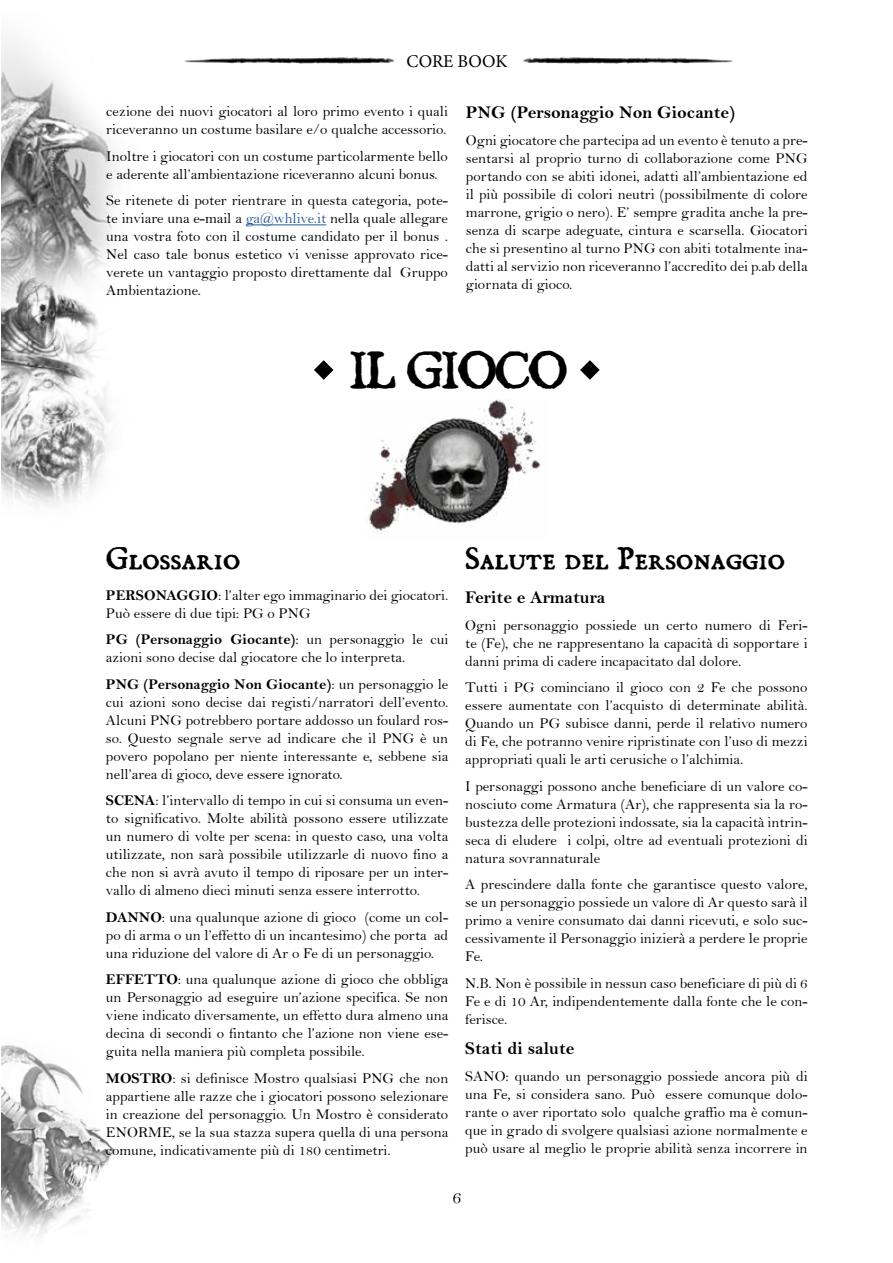
<style>
.page{position:relative;width:893px;height:1263px;background:#fff}
.page>*{position:absolute;margin:0;border:0;box-sizing:border-box;transform-origin:0 0}
.t1{font:45px "Dominican";color:#000}
.t2{font:27px "Dominican Small Caps";color:#000}
.t3{font:18px "Bell MT Bold";color:#000}
.t4{font:18px "Minion Pro";letter-spacing:.005em;color:#000}
.t5{font:18px "Bell";color:#000}
.t6{font:15px/18px "Bell";color:#000;text-align:justify}
.t7{font:15px "Bell MT Bold";color:#000}
.s1{color:#265a9b}
.s2{font-family:"Bell MT Bold"}
.s3{font-family:"Bell"}
</style>
<div class="page">
<img style="left:1px;top:40px;width:498px;height:1196px">
<img style="left:183px;top:54px;width:213px;height:11px">
<img style="left:523px;top:57px;width:210px;height:7px">
<hr style="left:246px;top:224px;width:80px;height:1px;background:#265a9b">
<img style="left:365px;top:400px;width:178px;height:140px">
<svg style="left:313px;top:359px;width:22px;height:22px"></svg>
<svg style="left:580px;top:360px;width:20px;height:20px"></svg>
<p class="t4" style="left:407px;top:50px;width:102px">CORE BOOK</p>
<p class="t6" style="left:106px;top:104px;width:343px">cezione dei nuovi giocatori al loro primo evento i quali riceveranno un costume basilare e/o qualche accessorio.</p>
<p class="t6" style="left:106px;top:149px;width:343px">Inoltre i giocatori con un costume particolarmente bello e aderente all’ambientazione riceveranno alcuni bonus.</p>
<p class="t6" style="left:106px;top:193px;width:343px">Se ritenete di poter rientrare in questa categoria, pote&shy;te inviare una e-mail a <span class="s1">ga@whlive.it</span> nella quale allegare una vostra foto con il costume candidato per il bonus .<br>Nel caso tale bonus estetico vi venisse approvato rice&shy;verete un vantaggio proposto direttamente dal Gruppo Ambientazione.</p>
<p class="t3" style="left:466px;top:106px;width:271px">PNG (Personaggio Non Giocante)</p>
<p class="t6" style="left:466px;top:133px;width:343px">Ogni giocatore che partecipa ad un evento è tenuto a pre&shy;sentarsi al proprio turno di collaborazione come PNG portando con se abiti idonei, adatti all’ambientazione ed il più possibile di colori neutri (possibilmente di colore marrone, grigio o nero). E’ sempre gradita anche la pre&shy;senza di scarpe adeguate, cintura e scarsella. Giocatori che si presentino al turno PNG con abiti totalmente ina&shy;datti al servizio non riceveranno l’accredito dei p.ab della giornata di gioco.</p>
<h1 class="t1" style="left:350px;top:347px;width:218px">IL GIOCO</h1>
<h2 class="t2" style="left:106px;top:547px;width:135px">Glossario</h2>
<p class="t6" style="left:106px;top:587px;width:344px"><span class="s2">PERSONAGGIO</span>: l’alter ego immaginario dei giocatori.<br>Può essere di due tipi: PG o PNG</p>
<p class="t7" style="left:106px;top:634px;width:344px">PG (Personaggio Giocante)<span class="s3">: un personaggio le cui</span></p>
<p class="t6" style="left:106px;top:650px;width:301px">azioni sono decise dal giocatore che lo interpreta.</p>
<p class="t7" style="left:106px;top:679px;width:344px">PNG (Personaggio Non Giocante)<span class="s3">: un personaggio le</span></p>
<p class="t6" style="left:106px;top:694px;width:344px">cui azioni sono decise dai registi/narratori dell’evento.<br>Alcuni PNG potrebbero portare addosso un foulard ros&shy;so. Questo segnale serve ad indicare che il PNG è un povero popolano per niente interessante e, sebbene sia nell’area di gioco, deve essere ignorato.</p>
<p class="t6" style="left:106px;top:793px;width:344px"><span class="s2">SCENA</span>: l’intervallo di tempo in cui si consuma un even&shy;to significativo. Molte abilità possono essere utilizzate un numero di volte per scena: in questo caso, una volta utilizzate, non sarà possibile utilizzarle di nuovo fino a che non si avrà avuto il tempo di riposare per un inter&shy;vallo di almeno dieci minuti senza essere interrotto.</p>
<p class="t6" style="left:106px;top:909px;width:344px"><span class="s2">DANNO</span>: una qualunque azione di gioco (come un col&shy;po di arma o un l’effetto di un incantesimo) che porta ad una riduzione del valore di Ar o Fe di un personaggio.</p>
<p class="t6" style="left:106px;top:972px;width:344px"><span class="s2">EFFETTO</span>: una qualunque azione di gioco che obbliga un Personaggio ad eseguire un’azione specifica. Se non viene indicato diversamente, un effetto dura almeno una decina di secondi o fintanto che l’azione non viene ese&shy;guita nella maniera più completa possibile.</p>
<p class="t6" style="left:106px;top:1071px;width:344px"><span class="s2">MOSTRO</span>: si definisce Mostro qualsiasi PNG che non appartiene alle razze che i giocatori possono selezionare in creazione del personaggio. Un Mostro è considerato ENORME, se la sua stazza supera quella di una persona comune, indicativamente più di 180 centimetri.</p>
<h2 class="t2" style="left:465px;top:547px;width:321px">Salute del Personaggio</h2>
<p class="t3" style="left:465px;top:591px;width:142px">Ferite e Armatura</p>
<p class="t6" style="left:465px;top:618px;width:344px">Ogni personaggio possiede un certo numero di Feri&shy;te (Fe), che ne rappresentano la capacità di sopportare i danni prima di cadere incapacitato dal dolore.</p>
<p class="t6" style="left:465px;top:680px;width:344px">Tutti i PG cominciano il gioco con 2 Fe che possono essere aumentate con l’acquisto di determinate abilità.<br>Quando un PG subisce danni, perde il relativo numero di Fe, che potranno venire ripristinate con l’uso di mezzi appropriati quali le arti cerusiche o l’alchimia.</p>
<p class="t6" style="left:465px;top:779px;width:344px">I personaggi possono anche beneficiare di un valore co&shy;nosciuto come Armatura (Ar), che rappresenta sia la ro&shy;bustezza delle protezioni indossate, sia la capacità intrin&shy;seca di eludere i colpi, oltre ad eventuali protezioni di natura sovrannaturale</p>
<p class="t6" style="left:465px;top:877px;width:344px">A prescindere dalla fonte che garantisce questo valore, se un personaggio possiede un valore di Ar questo sarà il primo a venire consumato dai danni ricevuti, e solo suc&shy;cessivamente il Personaggio inizierà a perdere le proprie Fe.</p>
<p class="t6" style="left:465px;top:976px;width:344px">N.B. Non è possibile in nessun caso beneficiare di più di 6<br>Fe e di 10 Ar, indipendentemente dalla fonte che le con&shy;ferisce.</p>
<p class="t3" style="left:465px;top:1042px;width:111px">Stati di salute</p>
<p class="t6" style="left:465px;top:1068px;width:344px">SANO: quando un personaggio possiede ancora più di una Fe, si considera sano. Può essere comunque dolo&shy;rante o aver riportato solo qualche graffio ma è comun&shy;que in grado di svolgere qualsiasi azione normalmente e può usare al meglio le proprie abilità senza incorrere in</p>
<p class="t5" style="left:453px;top:1190px;width:10px">6</p>
</div>
